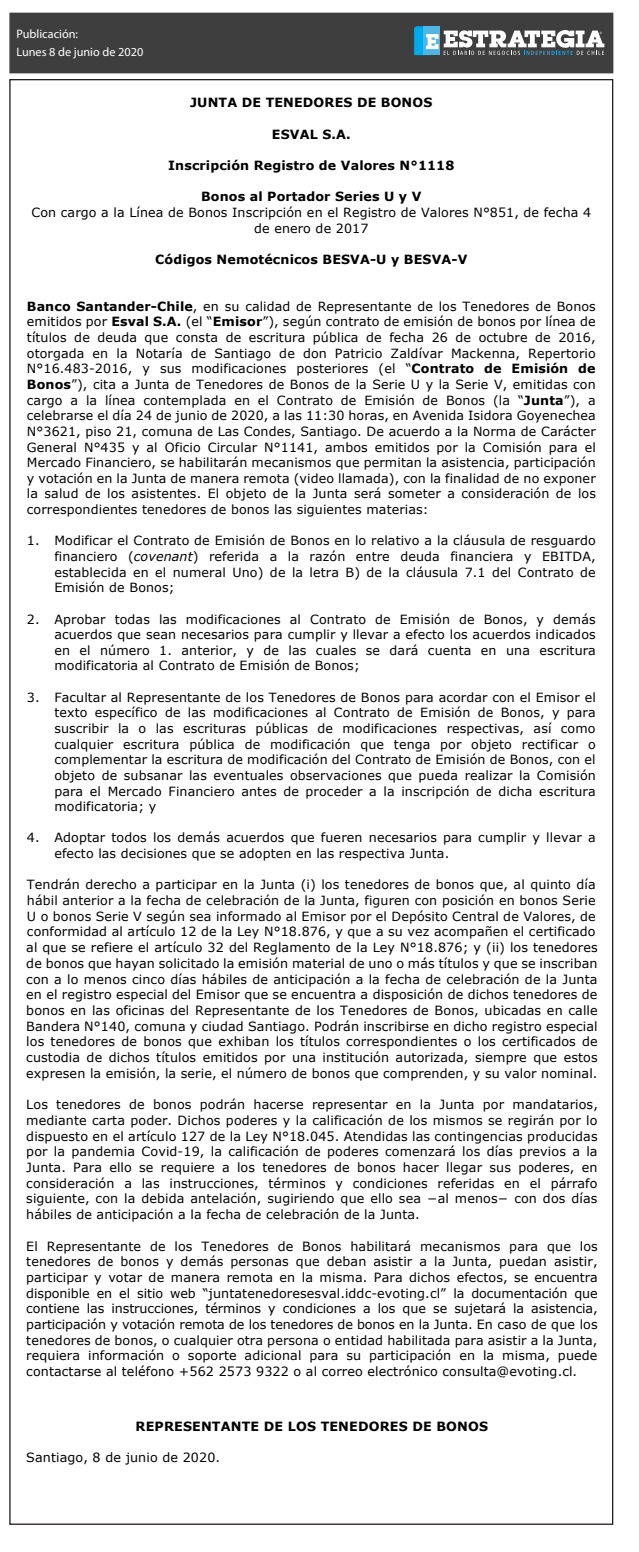
<style>
.page{position:relative;width:639px;height:1552px;background:#fff}
.page>*{position:absolute;margin:0;border:0;box-sizing:border-box;transform-origin:0 0}
.t1{font:12.78px/15.8px "Verdana";letter-spacing:.01em;color:#000;text-align:justify}
.t2{font:700 12.78px "Verdana";letter-spacing:.015em;color:#000}
.t3{font:12.6px/15.6px "Verdana";letter-spacing:.01em;color:#000;text-align:justify}
.t4{font:700 12.6px "Verdana";letter-spacing:.01em;color:#000}
.t5{font:12.25px/17.5px "Myriad Pro";color:#fff}
.s1{font-weight:700}
.s2{font-style:italic}
</style>
<div class="page">
<div style="left:9px;top:13px;width:604px;height:60px;background:#3e3e3f"></div>
<svg style="left:414px;top:26px;width:190px;height:29px"></svg>
<p class="t5" style="left:16px;top:25px;width:128px">Publicación:<br>Lunes 8 de junio de 2020</p>
<p class="t4" style="left:190px;top:94px;width:243px">JUNTA DE TENEDORES DE BONOS</p>
<p class="t4" style="left:272px;top:125px;width:80px">ESVAL S.A.</p>
<p class="t4" style="left:168px;top:156px;width:287px">Inscripción Registro de Valores N°1118</p>
<p class="t4" style="left:201px;top:188px;width:221px">Bonos al Portador Series U y V</p>
<p class="t3" style="left:31px;top:204px;width:560px;text-align:center">Con cargo a la Línea de Bonos Inscripción en el Registro de Valores N°851, de fecha 4 de enero de 2017</p>
<p class="t4" style="left:155px;top:250px;width:313px">Códigos Nemotécnicos BESVA-U y BESVA-V</p>
<p class="t3" style="left:27px;top:298px;width:570px"><span class="s1">Banco Santander-Chile</span>, en su calidad de Representante de los Tenedores de Bonos emitidos por <span class="s1">Esval S.A.</span> (el “<span class="s1">Emisor</span>”), según contrato de emisión de bonos por línea de títulos de deuda que consta de escritura pública de fecha 26 de octubre de 2016, otorgada en la Notaría de Santiago de don Patricio Zaldívar Mackenna, Repertorio N°16.483-2016, y sus modificaciones posteriores (el “<span class="s1">Contrato de Emisión de Bonos</span>”), cita a Junta de Tenedores de Bonos de la Serie U y la Serie V, emitidas con cargo a la línea contemplada en el Contrato de Emisión de Bonos (la “<span class="s1">Junta</span>”), a celebrarse el día 24 de junio de 2020, a las 11:30 horas, en Avenida Isidora Goyenechea N°3621, piso 21, comuna de Las Condes, Santiago. De acuerdo a la Norma de Carácter General N°435 y al Oficio Circular N°1141, ambos emitidos por la Comisión para el Mercado Financiero, se habilitarán mecanismos que permitan la asistencia, participación y votación en la Junta de manera remota (video llamada), con la finalidad de no exponer la salud de los asistentes. El objeto de la Junta será someter a consideración de los correspondientes tenedores de bonos las siguientes materias:</p>
<p class="t3" style="left:54px;top:532px;width:542px;text-indent:-27px">1. Modificar el Contrato de Emisión de Bonos en lo relativo a la cláusula de resguardo financiero (<span class="s2">covenant</span>) referida a la razón entre deuda financiera y EBITDA, establecida en el numeral Uno) de la letra B) de la cláusula 7.1 del Contrato de Emisión de Bonos;</p>
<p class="t3" style="left:54px;top:611px;width:542px;text-indent:-27px">2. Aprobar todas las modificaciones al Contrato de Emisión de Bonos, y demás acuerdos que sean necesarios para cumplir y llevar a efecto los acuerdos indicados en el número 1. anterior, y de las cuales se dará cuenta en una escritura modificatoria al Contrato de Emisión de Bonos;</p>
<p class="t3" style="left:54px;top:689px;width:542px;text-indent:-27px">3. Facultar al Representante de los Tenedores de Bonos para acordar con el Emisor el texto específico de las modificaciones al Contrato de Emisión de Bonos, y para suscribir la o las escrituras públicas de modificaciones respectivas, así como cualquier escritura pública de modificación que tenga por objeto rectificar o complementar la escritura de modificación del Contrato de Emisión de Bonos, con el objeto de subsanar las eventuales observaciones que pueda realizar la Comisión para el Mercado Financiero antes de proceder a la inscripción de dicha escritura modificatoria; y</p>
<p class="t3" style="left:54px;top:829px;width:542px;text-indent:-27px">4. Adoptar todos los demás acuerdos que fueren necesarios para cumplir y llevar a efecto las decisiones que se adopten en las respectiva Junta.</p>
<p class="t3" style="left:27px;top:876px;width:570px">Tendrán derecho a participar en la Junta (i) los tenedores de bonos que, al quinto día hábil anterior a la fecha de celebración de la Junta, figuren con posición en bonos Serie U o bonos Serie V según sea informado al Emisor por el Depósito Central de Valores, de conformidad al artículo 12 de la Ley N°18.876, y que a su vez acompañen el certificado</p>
<p class="t1" style="left:26px;top:939px;width:572px">al que se refiere el artículo 32 del Reglamento de la Ley N°18.876; y (ii) los tenedores de bonos que hayan solicitado la emisión material de uno o más títulos y que se inscriban con a lo menos cinco días hábiles de anticipación a la fecha de celebración de la Junta en el registro especial del Emisor que se encuentra a disposición de dichos tenedores de bonos en las oficinas del Representante de los Tenedores de Bonos, ubicadas en calle Bandera N°140, comuna y ciudad Santiago. Podrán inscribirse en dicho registro especial los tenedores de bonos que exhiban los títulos correspondientes o los certificados de custodia de dichos títulos emitidos por una institución autorizada, siempre que estos expresen la emisión, la serie, el número de bonos que comprenden, y su valor nominal.</p>
<p class="t1" style="left:26px;top:1096px;width:572px">Los tenedores de bonos podrán hacerse representar en la Junta por mandatarios, mediante carta poder. Dichos poderes y la calificación de los mismos se regirán por lo dispuesto en el artículo 127 de la Ley N°18.045. Atendidas las contingencias producidas por la pandemia Covid-19, la calificación de poderes comenzará los días previos a la Junta. Para ello se requiere a los tenedores de bonos hacer llegar sus poderes, en consideración a las instrucciones, términos y condiciones referidas en el párrafo siguiente, con la debida antelación, sugiriendo que ello sea !al menos! con dos días hábiles de anticipación a la fecha de celebración de la Junta.</p>
<p class="t1" style="left:26px;top:1237px;width:572px">El Representante de los Tenedores de Bonos habilitará mecanismos para que los tenedores de bonos y demás personas que deban asistir a la Junta, puedan asistir, participar y votar de manera remota en la misma. Para dichos efectos, se encuentra disponible en el sitio web “juntatenedoresesval.iddc-evoting.cl” la documentación que contiene las instrucciones, términos y condiciones a los que se sujetará la asistencia, participación y votación remota de los tenedores de bonos en la Junta. En caso de que los tenedores de bonos, o cualquier otra persona o entidad habilitada para asistir a la Junta, requiera información o soporte adicional para su participación en la misma, puede contactarse al teléfono +562 2573 9322 o al correo electrónico consulta@evoting.cl.</p>
<p class="t2" style="left:135px;top:1417px;width:354px">REPRESENTANTE DE LOS TENEDORES DE BONOS</p>
<p class="t1" style="left:26px;top:1449px;width:195px">Santiago, 8 de junio de 2020.</p>
</div>
